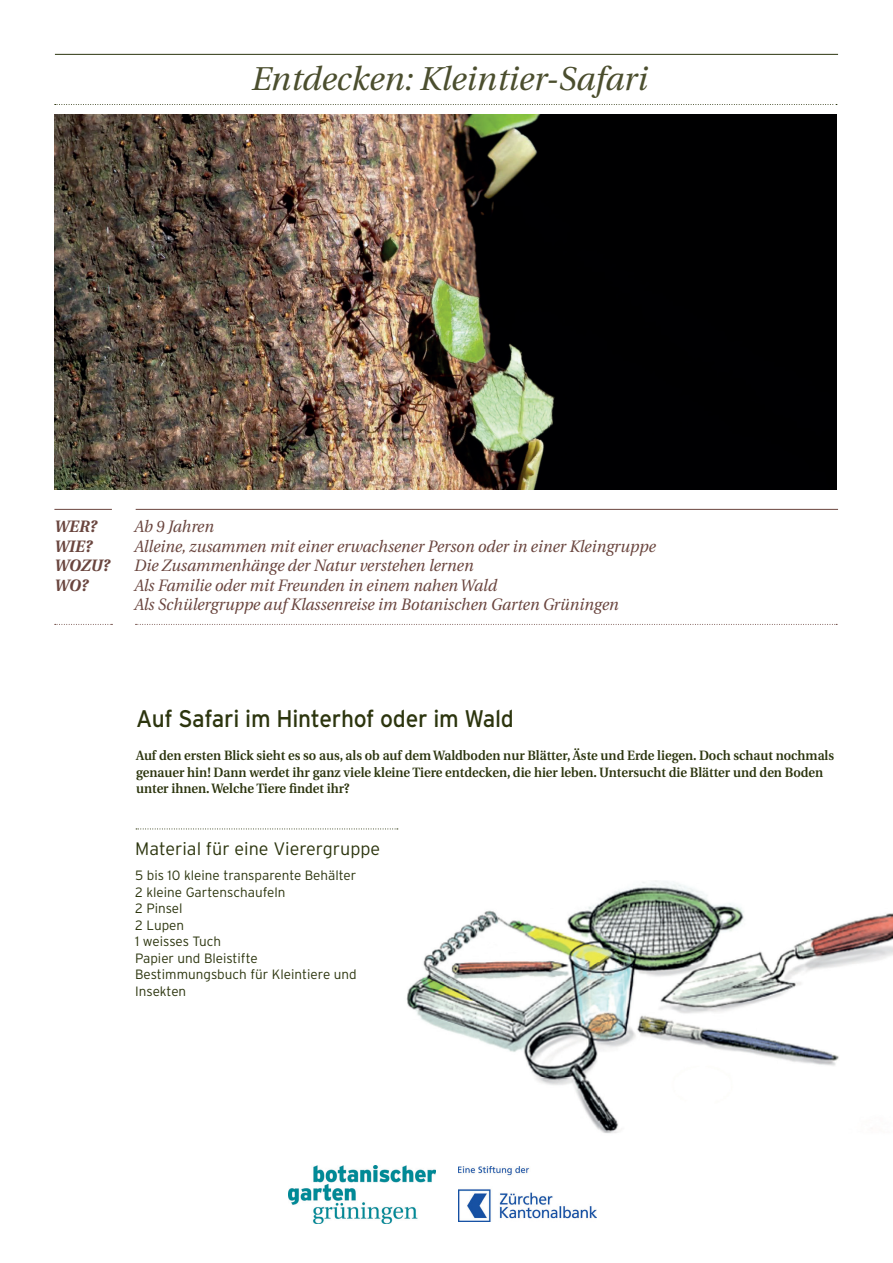
<style>
.page{position:relative;width:893px;height:1263px;background:#fff}
.page>*{position:absolute;margin:0;border:0;box-sizing:border-box;transform-origin:0 0}
.t1{font:italic 33px "Utopia";color:#4b4e2e}
.t2{font:24px "Interstate";letter-spacing:-.01em;color:#2c350e;scale:.95 1}
.t3{font:300 18px "Interstate";color:#2c350e}
.t4{font:italic 16.5px/19.5px "Utopia";color:#6a453e;scale:.95 1}
.t5{font:italic 700 16.5px "Utopia";color:#6a453e;scale:.95 1}
.t6{font:600 13.5px/16.5px "Utopia";color:#2c350e;scale:.95 1}
.t7{font:300 13.5px/16.5px "Interstate";color:#2c350e}
</style>
<div class="page">
<img style="left:406px;top:881px;width:487px;height:253px">
<svg style="left:55px;top:104px;width:782px;height:1px"></svg>
<hr style="left:55px;top:54px;width:783px;height:1px;background:#2c350e">
<img style="left:54px;top:114px;width:782px;height:375px">
<svg style="left:136px;top:828px;width:262px;height:1px"></svg>
<svg style="left:136px;top:624px;width:701px;height:1px"></svg>
<hr style="left:136px;top:509px;width:702px;height:1px;background:#6a453e">
<svg style="left:55px;top:624px;width:57px;height:1px"></svg>
<hr style="left:54px;top:509px;width:58px;height:1px;background:#6a453e">
<img style="left:288px;top:1165px;width:147px;height:58px">
<img style="left:458px;top:1166px;width:138px;height:55px">
<h1 class="t1" style="left:250px;top:60px;width:398px">Entdecken: Kleintier-Safari</h1>
<p class="t5" style="left:54px;top:517px;width:46px">WER?</p>
<p class="t4" style="left:134px;top:517px;width:85px">Ab 9 Jahren</p>
<p class="t5" style="left:54px;top:536px;width:41px">WIE?</p>
<p class="t4" style="left:134px;top:537px;width:550px">Alleine, zusammen mit einer erwachsener Person oder in einer Kleingruppe</p>
<p class="t5" style="left:54px;top:556px;width:60px">WOZU?</p>
<p class="t4" style="left:134px;top:556px;width:359px">Die Zusammenhänge der Natur verstehen lernen</p>
<p class="t5" style="left:54px;top:575px;width:37px">WO?</p>
<p class="t4" style="left:134px;top:576px;width:512px">Als Familie oder mit Freunden in einem nahen Wald<br>Als Schülergruppe auf Klassenreise im Botanischen Garten Grüningen</p>
<h2 class="t2" style="left:136px;top:705px;width:399px">Auf Safari im Hinterhof oder im Wald</h2>
<p class="t6" style="left:136px;top:747px;width:736px">Auf den ersten Blick sieht es so aus, als ob auf dem Waldboden nur Blätter, Äste und Erde liegen. Doch schaut nochmals genauer hin! Dann werdet ihr ganz viele kleine Tiere entdecken, die hier leben. Untersucht die Blätter und den Boden unter ihnen. Welche Tiere findet ihr?</p>
<h3 class="t3" style="left:135px;top:838px;width:247px">Material für eine Vierergruppe</h3>
<p class="t7" style="left:135px;top:867px;width:223px">5 bis 10 kleine transparente Behälter<br>2 kleine Gartenschaufeln<br>2 Pinsel<br>2 Lupen<br>1 weisses Tuch<br>Papier und Bleistifte<br>Bestimmungsbuch für Kleintiere und<br>Insekten</p>
</div>
